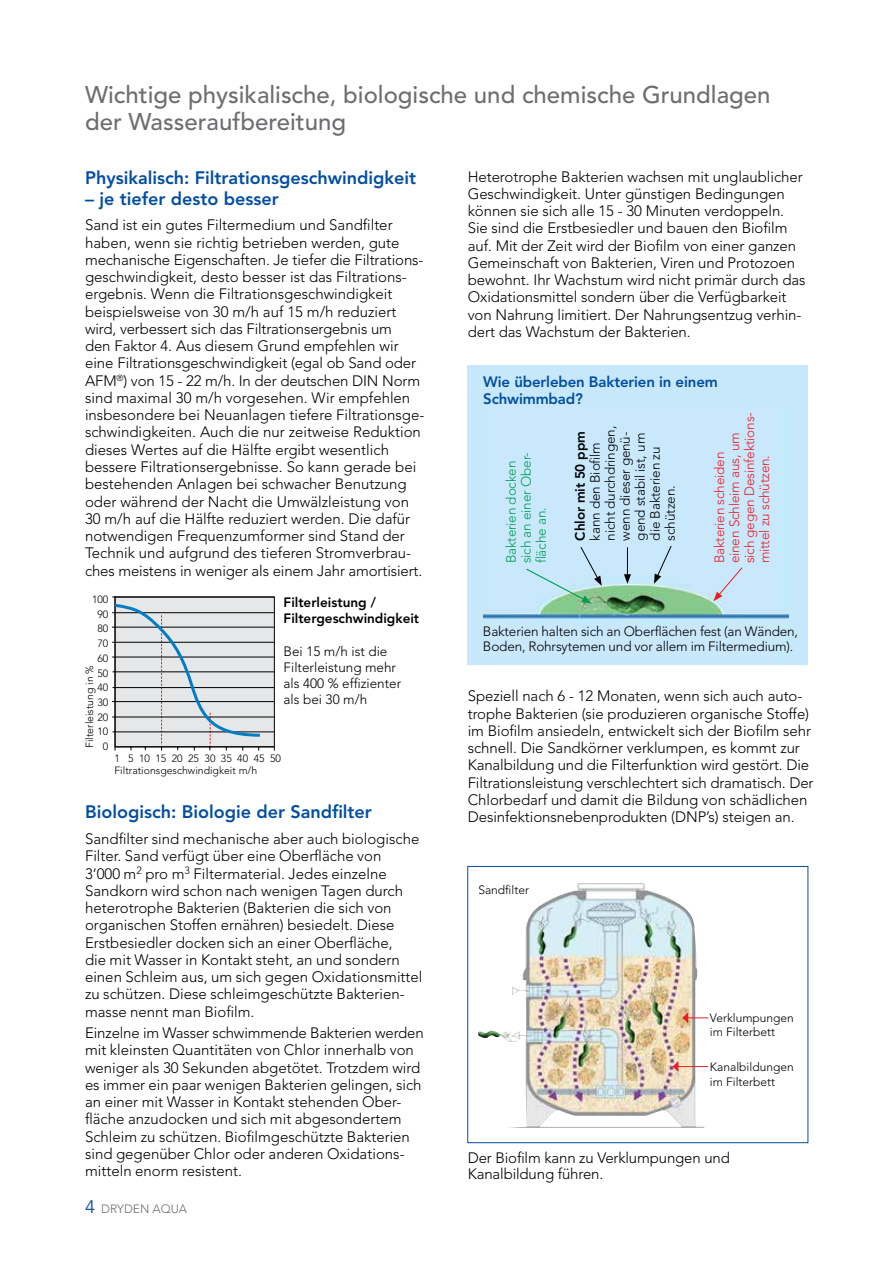
<style>
.page{position:relative;width:893px;height:1263px;background:#fff}
.page>*{position:absolute;margin:0;border:0;box-sizing:border-box;transform-origin:0 0}
.t1{font:500 24px/27px "Avenir";color:#6d6e71}
.t2{font:800 18px "Avenir LT Std";color:#034ea2}
.t3{font:300 15px/17.2px "Avenir";color:#000}
.t4{font:800 15px/16.5px "Avenir LT Std";letter-spacing:-.01em;color:#034ea2}
.t5{font:300 13.5px/15px "Avenir";letter-spacing:-.01em;color:#000}
.t6{font:300 13.5px/15px "Avenir";letter-spacing:-.01em;color:#ed1d24}
.t7{font:800 13.5px/16.2px "Avenir LT Std";color:#000}
.t8{font:300 13.5px/15px "Avenir";letter-spacing:-.01em;color:#009f4f}
.t9{font:300 12px/14.4px "Avenir";color:#000}
.t10{font:300 12px "Avenir";color:#6d6e71}
.t11{font:300 10.5px/14.7px "Avenir";color:#000;text-align:right}
.s1{font-weight:400;font-size:18px;color:#034ea2}
</style>
<div class="page">
<div style="left:468px;top:366px;width:340px;height:299px;background:#c6e8fa"></div>
<img style="left:484px;top:584px;width:304px;height:42px">
<svg style="left:713px;top:567px;width:30px;height:34px"></svg>
<hr style="left:627px;top:547px;width:1px;height:30px;background:#000">
<svg style="left:624px;top:574px;width:7px;height:10px"></svg>
<svg style="left:654px;top:545px;width:18px;height:39px"></svg>
<svg style="left:525px;top:547px;width:77px;height:56px"></svg>
<svg style="left:112px;top:596px;width:163px;height:155px;background:#cccfd2"></svg>
<img style="left:478px;top:883px;width:226px;height:245px">
<hr style="left:678px;top:1066px;width:30px;height:1px;background:#ed1d24">
<svg style="left:673px;top:1061px;width:5px;height:11px"></svg>
<svg style="left:682px;top:1012px;width:26px;height:11px"></svg>
<div style="left:467px;top:866px;width:341px;height:277px;border:1px solid #034ea2"></div>
<h1 class="t1" style="left:85px;top:82px;width:687px">Wichtige physikalische, biologische und chemische Grundlagen der Wasseraufbereitung</h1>
<p class="t3" style="left:468px;top:168px;width:339px">Heterotrophe Bakterien wachsen mit unglaublicher Geschwindigkeit. Unter günstigen Bedingungen können sie sich alle 15 - 30 Minuten verdoppeln.<br>Sie sind die Erstbesiedler und bauen den Biofilm auf. Mit der Zeit wird der Biofilm von einer ganzen Gemeinschaft von Bakterien, Viren und Protozoen bewohnt. Ihr Wachstum wird nicht primär durch das Oxidationsmittel sondern über die Verfügbarkeit von Nahrung limitiert. Der Nahrungsentzug verhin&shy;dert das Wachstum der Bakterien.</p>
<p class="t2" style="left:85px;top:167px;width:333px">Physikalisch: Filtrationsgeschwindigkeit</p>
<p class="t2" style="left:85px;top:188px;width:195px">– je tiefer desto besser</p>
<p class="t3" style="left:85px;top:217px;width:341px">Sand ist ein gutes Filtermedium und Sandfilter haben, wenn sie richtig betrieben werden, gute mechanische Eigenschaften. Je tiefer die Filtrations&shy;geschwindigkeit, desto besser ist das Filtrations&shy;ergebnis. Wenn die Filtrationsgeschwindigkeit beispielsweise von 30 m/h auf 15 m/h reduziert wird, verbessert sich das Filtrationsergebnis um<br>den Faktor 4. Aus diesem Grund empfehlen wir eine Filtrationsgeschwindigkeit (egal ob Sand oder AFM<sup>®</sup>) von 15 - 22 m/h. In der deutschen DIN Norm sind maximal 30 m/h vorgesehen. Wir empfehlen insbesondere bei Neuanlagen tiefere Filtrationsge&shy;schwindigkeiten. Auch die nur zeitweise Reduktion dieses Wertes auf die Hälfte ergibt wesentlich bessere Filtrationsergebnisse. So kann gerade bei bestehenden Anlagen bei schwacher Benutzung oder während der Nacht die Umwälzleistung von 30 m/h auf die Hälfte reduziert werden. Die dafür notwendigen Frequenzumformer sind Stand der Technik und aufgrund des tieferen Stromverbrau&shy;ches meistens in weniger als einem Jahr amortisiert.</p>
<p class="t4" style="left:483px;top:374px;width:236px">Wie überleben Bakterien in einem<br>Schwimmbad?</p>
<p class="t6" style="left:712px;top:563px;width:153px;rotate:-90deg">Bakterien scheiden<br>einen Schleim aus, um sich gegen Desinfektions&shy;mittel zu schützen.</p>
<p class="t7" style="left:572px;top:540px;width:111px;rotate:-90deg">Chlor mit 50 ppm</p>
<p class="t5" style="left:588px;top:540px;width:116px;rotate:-90deg">kann den Biofilm nicht durchdringen, wenn dieser genü&shy;gend stabil ist, um die Bakterien zu schützen.</p>
<p class="t8" style="left:504px;top:563px;width:113px;rotate:-90deg">Bakterien docken sich an einer Ober&shy;fläche an.</p>
<p class="t11" style="left:92px;top:592px;width:18px">100<br>90<br>80<br>70<br>60<br>50<br>40<br>30<br>20<br>10<br>0</p>
<p class="t11" style="left:82px;top:748px;width:85px;rotate:-90deg">Filterleistung in %</p>
<p class="t7" style="left:284px;top:594px;width:137px">Filterleistung /<br>Filtergeschwindigkeit</p>
<p class="t5" style="left:284px;top:643px;width:119px;line-height:16.2px">Bei 15 m/h ist die<br>Filterleistung mehr als 400 % effizienter als bei 30 m/h</p>
<p class="t11" style="left:114px;top:752px;width:168px;line-height:12px;text-align:left">1 5 10 15 20 25 30 35 40 45 50<br>Filtrationsgeschwindigkeit m/h</p>
<p class="t2" style="left:85px;top:801px;width:288px">Biologisch: Biologie der Sandfilter</p>
<p class="t3" style="left:85px;top:830px;width:339px">Sandfilter sind mechanische aber auch biologische Filter. Sand verfügt über eine Oberfläche von<br>3‘000 m<sup>2</sup> pro m<sup>3</sup> Filtermaterial. Jedes einzelne Sandkorn wird schon nach wenigen Tagen durch heterotrophe Bakterien (Bakterien die sich von organischen Stoffen ernähren) besiedelt. Diese Erstbesiedler docken sich an einer Oberfläche,<br>die mit Wasser in Kontakt steht, an und sondern einen Schleim aus, um sich gegen Oxidationsmittel zu schützen. Diese schleimgeschützte Bakterien&shy;masse nennt man Biofilm.</p>
<p class="t3" style="left:85px;top:1024px;width:340px">Einzelne im Wasser schwimmende Bakterien werden mit kleinsten Quantitäten von Chlor innerhalb von weniger als 30 Sekunden abgetötet. Trotzdem wird es immer ein paar wenigen Bakterien gelingen, sich an einer mit Wasser in Kontakt stehenden Ober&shy;fläche anzudocken und sich mit abgesondertem Schleim zu schützen. Biofilmgeschützte Bakterien sind gegenüber Chlor oder anderen Oxidations&shy;mitteln enorm resistent.</p>
<p class="t10" style="left:85px;top:1202px;width:104px"><span class="s1">4</span> DRYDEN AQUA</p>
<p class="t5" style="left:483px;top:624px;width:317px">Bakterien halten sich an Oberflächen fest (an Wänden,<br>Boden, Rohrsytemen und vor allem im Filtermedium).</p>
<p class="t3" style="left:468px;top:687px;width:347px">Speziell nach 6 - 12 Monaten, wenn sich auch auto&shy;trophe Bakterien (sie produzieren organische Stoffe) im Biofilm ansiedeln, entwickelt sich der Biofilm sehr schnell. Die Sandkörner verklumpen, es kommt zur Kanalbildung und die Filterfunktion wird gestört. Die Filtrationsleistung verschlechtert sich dramatisch. Der Chlorbedarf und damit die Bildung von schädlichen Desinfektionsnebenprodukten (DNP’s) steigen an.</p>
<p class="t9" style="left:478px;top:882px;width:52px">Sandfilter</p>
<p class="t9" style="left:710px;top:1010px;width:86px">Verklumpungen im Filterbett</p>
<p class="t9" style="left:710px;top:1060px;width:85px">Kanalbildungen im Filterbett</p>
<p class="t3" style="left:468px;top:1149px;width:264px;line-height:16.5px">Der Biofilm kann zu Verklumpungen und<br>Kanalbildung führen.</p>
</div>
